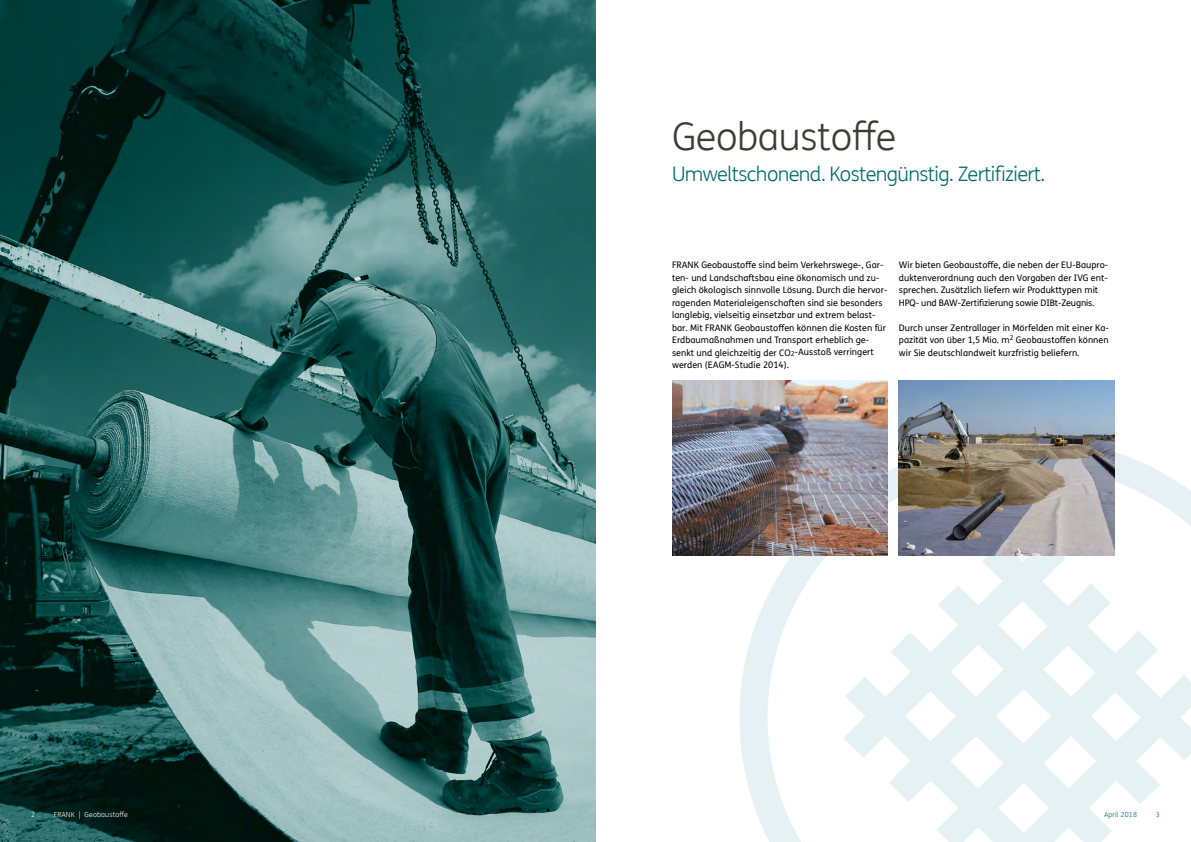
<style>
.page{position:relative;width:1191px;height:842px;background:#fff}
.page>*{position:absolute;margin:0;border:0;box-sizing:border-box;transform-origin:0 0}
.t1{font:300 38px "FS Me Pro";letter-spacing:-.01em;color:#3c3c3b}
.t2{font:300 20px "FS Me Pro";letter-spacing:-.03em;color:#006d68}
.t3{font:9px/12.5px "FS Me Pro";letter-spacing:.005em;color:#000}
.t4{font:300 7px "FS Me Pro";letter-spacing:.02em;color:#fff}
.t5{font:300 7px "FS Me Pro";letter-spacing:.02em;color:#006d68}
</style>
<div class="page">
<svg style="left:739px;top:437px;width:452px;height:405px"></svg>
<img style="left:0;top:0;width:595px;height:842px">
<img style="left:672px;top:380px;width:215px;height:175px">
<img style="left:899px;top:380px;width:215px;height:175px">
<h1 class="t1" style="left:672px;top:110px;width:226px">Geobaustoffe</h1>
<h2 class="t2" style="left:672px;top:160px;width:375px">Umweltschonend. Kostengünstig. Zertifiziert.</h2>
<p class="t3" style="left:672px;top:259px;width:217px">FRANK Geobaustoffe sind beim Verkehrswege-, Gar&shy;ten- und Landschaftsbau eine ökonomisch und zu&shy;gleich ökologisch sinnvolle Lösung. Durch die hervor&shy;ragenden Materialeigenschaften sind sie besonders langlebig, vielseitig einsetzbar und extrem belast&shy;bar. Mit FRANK Geobaustoffen können die Kosten für Erdbaumaßnahmen und Transport erheblich ge&shy;senkt und gleichzeitig der CO<sub>2</sub>-Ausstoß verringert werden (EAGM-Studie 2014).</p>
<p class="t3" style="left:899px;top:259px;width:211px">Wir bieten Geobaustoffe, die neben der EU-Baupro&shy;duktenverordnung auch den Vorgaben der IVG ent&shy;sprechen. Zusätzlich liefern wir Produkttypen mit HPQ- und BAW-Zertifizierung sowie DIBt-Zeugnis.</p>
<p class="t3" style="left:899px;top:321px;width:211px;text-align:justify">Durch unser Zentrallager in Mörfelden mit einer Ka&shy;pazität von über 1,5 Mio. m<sup>2</sup> Geobaustoffen können wir Sie deutschlandweit kurzfristig beliefern.</p>
<p class="t4" style="left:31px;top:810px;width:6px">2</p>
<p class="t4" style="left:54px;top:810px;width:76px">FRANK | Geobaustoffe</p>
<p class="t5" style="left:1104px;top:810px;width:35px">April 2018</p>
<p class="t5" style="left:1155px;top:810px;width:6px">3</p>
</div>
